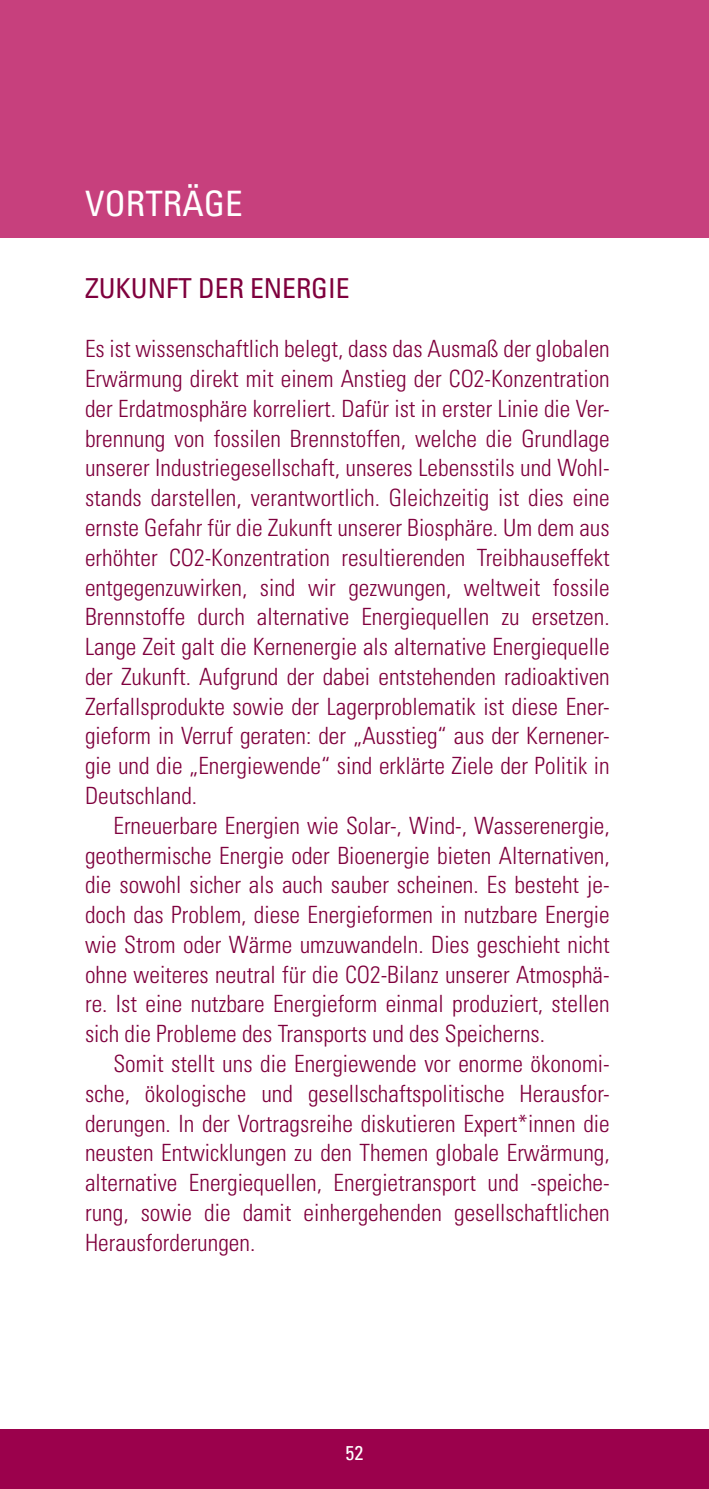
<style>
.page{position:relative;width:709px;height:1489px;background:#fff}
.page>*{position:absolute;margin:0;border:0;box-sizing:border-box;transform-origin:0 0}
.t1{font:condensed 35px "Univers";color:#fff}
.t2{font:condensed 27.5px "Univers";color:#7f003d}
.t3{font:300 condensed 23.75px/29.8px "Univers";color:#7f003d;text-align:justify}
.t4{font:condensed 20px "Univers";color:#fff}
</style>
<div class="page">
<div style="left:0;top:1429px;width:709px;height:59px;background:#9b014c"></div>
<div style="left:0;top:0;width:709px;height:238px;background:#c7407d"></div>
<h1 class="t1" style="left:85px;top:182px;width:40px">VORTRÄGE</h1>
<p class="t2" style="left:85px;top:270px;width:266px">Zukunft der Energie</p>
<p class="t3" style="left:85px;top:334px;width:526px">Es ist wissenschaftlich belegt, dass das Ausmaß der globalen Erwärmung direkt mit einem Anstieg der CO2-Konzentration der Erdatmosphäre korreliert. Dafür ist in erster Linie die Ver&shy;brennung von fossilen Brennstoffen, welche die Grundlage unserer I ndustriegesellschaft, unseres Lebensstils und Wohl&shy;stands darstellen, verantwortlich. Gleichzeitig ist dies eine ernste Gefahr für die Zukunft unserer Biosphäre. Um dem aus erhöhter CO2-Konzentration resultierenden Treibhauseffekt entgegenzuwirken, sind wir gezwungen, weltweit fossile Brennstoffe durch alternative Energiequellen zu ersetzen.<br>Lange Zeit galt die Kernenergie als alternative Energiequelle der Zukunft. Aufgrund der dabei entstehenden radioaktiven Zerfallsprodukte sowie der Lagerproblematik ist diese Ener&shy;gieform in Verruf geraten: der „Ausstieg“ aus der Kernener&shy;gie und die „Energiewende“ sind erklärte Ziele der Politik in Deutschland.</p>
<p class="t3" style="left:85px;top:810px;width:526px;text-indent:28px">Erneuerbare Energien wie Solar-, Wind-, Wasserenergie, geothermische Energie oder Bioenergie bieten Alternativen, die sowohl sicher als auch sauber scheinen. Es besteht je&shy;doch das Problem, diese Energieformen in nutzbare Energie wie Strom oder Wärme umzuwandeln. Dies geschieht nicht ohne weiteres neutral für die CO2-Bilanz unserer Atmosphä&shy;re. Ist eine nutzbare Energieform einmal produziert, stellen sich die Probleme des Transports und des Speicherns.</p>
<p class="t3" style="left:85px;top:1048px;width:526px;text-indent:28px">Somit stellt uns die Energiewende vor enorme ökonomi&shy;sche, ökologische und gesellschaftspolitische Herausfor&shy;derungen. I n der Vortragsreihe diskutieren Expert*innen die neusten Entwicklungen zu den Themen globale Erwärmung, alternative Energiequellen, Energietransport und -speiche&shy;rung, sowie die damit einhergehenden gesellschaftlichen Herausforderungen.</p>
<p class="t4" style="left:345px;top:1439px;width:19px">52</p>
</div>
